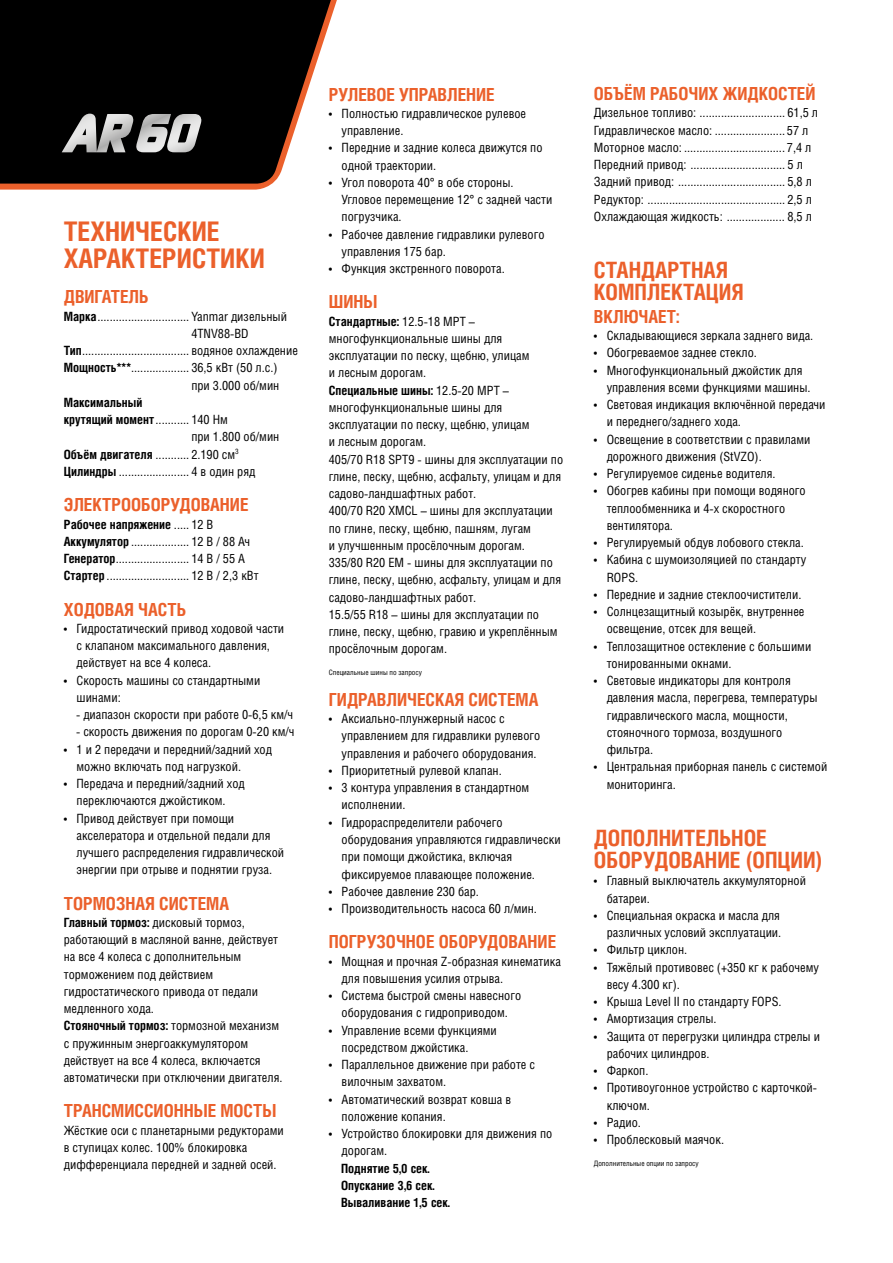
<style>
.page{position:relative;width:893px;height:1263px;background:#fff}
.page>*{position:absolute;margin:0;border:0;box-sizing:border-box;transform-origin:0 0}
.t1{font:700 27px/27px "Helios Cond C";color:#eb602b}
.t2{font:700 22.5px/22.5px "Helios Cond C";color:#eb602b}
.t3{font:700 18px "Helios Cond C";color:#eb602b}
.t4{font:12.75px/17.2px "Helios Cond C";color:#000}
.t5{font:700 12.75px/17.2px "Helios Cond C";color:#000}
.t6{font:7.5px "Helios Cond C";color:#000}
.s1{font-weight:700}
</style>
<div class="page">
<svg style="left:0;top:0;width:337px;height:190px;background:#251e1c"></svg>
<svg style="left:62px;top:114px;width:140px;height:38px;background:#878787"></svg>
<h1 class="t1" style="left:64px;top:218px;width:203px">ТЕХНИЧЕСКИЕ<br>ХАРАКТЕРИСТИКИ</h1>
<h3 class="t3" style="left:64px;top:286px;width:86px">ДВИГАТЕЛЬ</h3>
<p class="t5" style="left:64px;top:307px;width:34px">Марка</p>
<p class="t4" style="left:191px;top:307px;width:97px">Yanmar дизельный<br>4TNV88-BD</p>
<p class="t5" style="left:64px;top:342px;width:19px">Тип</p>
<p class="t4" style="left:191px;top:342px;width:108px">водяное охлаждение</p>
<p class="t5" style="left:64px;top:359px;width:69px">Мощность***</p>
<p class="t4" style="left:191px;top:359px;width:90px">36,5 кВт (50 л.с.) при 3.000 об/мин</p>
<p class="t5" style="left:64px;top:393px;width:92px">Максимальный крутящий момент</p>
<p class="t4" style="left:191px;top:411px;width:90px">140 Нм<br>при 1.800 об/мин</p>
<p class="t5" style="left:64px;top:445px;width:90px">Объём двигателя</p>
<p class="t4" style="left:191px;top:445px;width:49px">2.190 см<sup>3</sup></p>
<p class="t5" style="left:64px;top:462px;width:54px">Цилиндры</p>
<p class="t4" style="left:191px;top:463px;width:66px">4 в один ряд</p>
<h3 class="t3" style="left:64px;top:494px;width:186px">ЭЛЕКТРООБОРУДОВАНИЕ</h3>
<p class="t5" style="left:64px;top:515px;width:109px">Рабочее напряжение</p>
<p class="t4" style="left:191px;top:515px;width:24px">12 В</p>
<p class="t5" style="left:64px;top:532px;width:67px">Аккумулятор</p>
<p class="t4" style="left:191px;top:532px;width:60px">12 В / 88 Ач</p>
<p class="t5" style="left:64px;top:549px;width:53px">Генератор</p>
<p class="t4" style="left:191px;top:550px;width:55px">14 В / 55 А</p>
<p class="t5" style="left:64px;top:567px;width:42px">Стартер</p>
<p class="t4" style="left:191px;top:567px;width:69px">12 В / 2,3 кВт</p>
<h3 class="t3" style="left:64px;top:598px;width:124px">ХОДОВАЯ ЧАСТЬ</h3>
<p class="t4" style="left:77px;top:619px;width:209px;text-indent:-13px">• Гидростатический привод ходовой части с клапаном максимального давления, действует на все 4 колеса.</p>
<p class="t4" style="left:77px;top:671px;width:185px;text-indent:-13px">• Скорость машины со стандартными шинами:</p>
<p class="t4" style="left:76px;top:706px;width:219px">- диапазон скорости при работе 0-6,5 км/ч</p>
<p class="t4" style="left:76px;top:723px;width:220px">- скорость движения по дорогам 0-20 км/ч</p>
<p class="t4" style="left:77px;top:740px;width:197px;text-indent:-13px">• 1 и 2 передачи и передний/задний ход можно включать под нагрузкой.</p>
<p class="t4" style="left:64px;top:775px;width:183px;text-align:center">• Передача и передний/задний ход переключаются джойстиком.</p>
<p class="t4" style="left:77px;top:809px;width:209px;text-indent:-13px">• Привод действует при помощи акселератора и отдельной педали для лучшего распределения гидравлической энергии при отрыве и поднятии груза.</p>
<h3 class="t3" style="left:64px;top:892px;width:167px">ТОРМОЗНАЯ СИСТЕМА</h3>
<p class="t4" style="left:64px;top:913px;width:220px"><span class="s1">Главный тормоз:</span> дисковый тормоз, работающий в масляной ванне, действует на все 4 колеса с дополнительным торможением под действием гидростатического привода от педали медленного хода.<br><span class="s1">Стояночный тормоз:</span> тормозной механизм с пружинным энергоаккумулятором действует на все 4 колеса, включается автоматически при отключении двигателя.</p>
<h3 class="t3" style="left:64px;top:1100px;width:214px">ТРАНСМИССИОННЫЕ МОСТЫ</h3>
<p class="t4" style="left:64px;top:1121px;width:221px">Жёсткие оси с планетарными редукторами в ступицах колес. 100% блокировка дифференциала передней и задней осей.</p>
<h3 class="t3" style="left:329px;top:83px;width:167px">РУЛЕВОЕ УПРАВЛЕНИЕ</h3>
<p class="t4" style="left:342px;top:104px;width:186px;text-indent:-13px">• Полностью гидравлическое рулевое управление.</p>
<p class="t4" style="left:342px;top:139px;width:202px;text-indent:-13px">• Передние и задние колеса движутся по одной траектории.</p>
<p class="t4" style="left:342px;top:173px;width:212px;text-indent:-13px">• Угол поворота 40° в обе стороны.<br>Угловое перемещение 12° с задней части погрузчика.</p>
<p class="t4" style="left:342px;top:225px;width:204px;text-indent:-13px">• Рабочее давление гидравлики рулевого управления 175 бар.</p>
<p class="t4" style="left:329px;top:260px;width:177px">• Функция экстренного поворота.</p>
<h3 class="t3" style="left:329px;top:291px;width:50px">ШИНЫ</h3>
<p class="t4" style="left:329px;top:312px;width:236px"><span class="s1">Стандартные:</span> 12.5-18 МРТ – многофункциональные шины для эксплуатации по песку, щебню, улицам<br>и лесным дорогам.<br><span class="s1">Специальные шины:</span> 12.5-20 МРТ – многофункциональные шины для эксплуатации по песку, щебню, улицам<br>и лесным дорогам.<br>405/70 R18 SPT9 - шины для эксплуатации по глине, песку, щебню, асфальту, улицам и для садово-ландшафтных работ.<br>400/70 R20 XMCL – шины для эксплуатации по глине, песку, щебню, пашням, лугам<br>и улучшенным просёлочным дорогам.<br>335/80 R20 EM - шины для эксплуатации по глине, песку, щебню, асфальту, улицам и для садово-ландшафтных работ.<br>15.5/55 R18 – шины для эксплуатации по глине, песку, щебню, гравию и укреплённым просёлочным дорогам.</p>
<p class="t6" style="left:329px;top:668px;width:95px">Специальные шины по запросу</p>
<h3 class="t3" style="left:329px;top:689px;width:211px">ГИДРАВЛИЧЕСКАЯ СИСТЕМА</h3>
<p class="t4" style="left:342px;top:710px;width:200px;text-indent:-13px">• Аксиально-плунжерный насос с управлением для гидравлики рулевого управления и рабочего оборудования.</p>
<p class="t4" style="left:329px;top:761px;width:174px">• Приоритетный рулевой клапан.</p>
<p class="t4" style="left:342px;top:779px;width:189px;text-indent:-13px">• 3 контура управления в стандартном исполнении.</p>
<p class="t4" style="left:342px;top:813px;width:221px;text-indent:-13px">• Гидрораспределители рабочего оборудования управляются гидравлически при помощи джойстика, включая фиксируемое плавающее положение.</p>
<p class="t4" style="left:329px;top:882px;width:152px">• Рабочее давление 230 бар.</p>
<p class="t4" style="left:329px;top:899px;width:210px">• Производительность насоса 60 л/мин.</p>
<h3 class="t3" style="left:329px;top:931px;width:229px">ПОГРУЗОЧНОЕ ОБОРУДОВАНИЕ</h3>
<p class="t4" style="left:342px;top:952px;width:221px;text-indent:-13px">• Мощная и прочная Z-образная кинематика для повышения усилия отрыва.</p>
<p class="t4" style="left:329px;top:986px;width:194px;text-align:center">• Система быстрой смены навесного оборудования с гидроприводом.</p>
<p class="t4" style="left:342px;top:1021px;width:157px;text-indent:-13px">• Управление всеми функциями посредством джойстика.</p>
<p class="t4" style="left:342px;top:1055px;width:195px;text-indent:-13px">• Параллельное движение при работе с вилочным захватом.</p>
<p class="t4" style="left:342px;top:1090px;width:171px;text-indent:-13px">• Автоматический возврат ковша в положение копания.</p>
<p class="t4" style="left:342px;top:1124px;width:212px;text-indent:-13px">• Устройство блокировки для движения по дорогам.</p>
<p class="t5" style="left:341px;top:1159px;width:110px">Поднятие 5,0 сек.<br>Опускание 3,6 сек.<br>Вываливание 1,5 сек.</p>
<h3 class="t3" style="left:594px;top:83px;width:223px">ОБЪЁМ РАБОЧИХ ЖИДКОСТЕЙ</h3>
<p class="t4" style="left:594px;top:104px;width:226px">Дизельное топливо: ............................ 61,5 л Гидравлическое масло: ....................... 57 л Моторное масло: ................................. 7,4 л Передний привод: ............................... 5 л Задний привод: ................................... 5,8 л Редуктор: ............................................. 2,5 л Охлаждающая жидкость: ................... 8,5 л</p>
<h2 class="t2" style="left:594px;top:258px;width:151px">СТАНДАРТНАЯ<br>КОМПЛЕКТАЦИЯ</h2>
<h3 class="t3" style="left:594px;top:306px;width:87px">ВКЛЮЧАЕТ:</h3>
<p class="t4" style="left:594px;top:327px;width:221px">• Складывающиеся зеркала заднего вида.</p>
<p class="t4" style="left:594px;top:344px;width:165px">• Обогреваемое заднее стекло.</p>
<p class="t4" style="left:607px;top:361px;width:205px;text-indent:-13px">• Многофункциональный джойстик для управления всеми функциями машины.</p>
<p class="t4" style="left:607px;top:396px;width:220px;text-indent:-13px">• Световая индикация включённой передачи и переднего/заднего хода.</p>
<p class="t4" style="left:607px;top:430px;width:205px;text-indent:-13px">• Освещение в соответствии с правилами дорожного движения (StVZO).</p>
<p class="t4" style="left:594px;top:465px;width:183px">• Регулируемое сиденье водителя.</p>
<p class="t4" style="left:607px;top:482px;width:201px;text-indent:-13px">• Обогрев кабины при помощи водяного теплообменника и 4-х скоростного вентилятора.</p>
<p class="t4" style="left:594px;top:534px;width:211px">• Регулируемый обдув лобового стекла.</p>
<p class="t4" style="left:607px;top:551px;width:201px;text-indent:-13px">• Кабина с шумоизоляцией по стандарту<br>ROPS.</p>
<p class="t4" style="left:594px;top:585px;width:209px">• Передние и задние стеклоочистители.</p>
<p class="t4" style="left:607px;top:603px;width:199px;text-indent:-13px">• Солнцезащитный козырёк, внутреннее освещение, отсек для вещей.</p>
<p class="t4" style="left:607px;top:637px;width:206px;text-indent:-13px">• Теплозащитное остекление с большими тонированными окнами.</p>
<p class="t4" style="left:607px;top:672px;width:212px;text-indent:-13px">• Световые индикаторы для контроля давления масла, перегрева, температуры гидравлического масла, мощности, стояночного тормоза, воздушного фильтра.</p>
<p class="t4" style="left:607px;top:758px;width:222px;text-indent:-13px">• Центральная приборная панель с системой мониторинга.</p>
<h2 class="t2" style="left:594px;top:826px;width:230px">ДОПОЛНИТЕЛЬНОЕ<br>ОБОРУДОВАНИЕ (ОПЦИИ)</h2>
<p class="t4" style="left:607px;top:872px;width:201px;text-indent:-13px">• Главный выключатель аккумуляторной батареи.</p>
<p class="t4" style="left:594px;top:906px;width:189px;text-align:right">• Специальная окраска и масла для различных условий эксплуатации.</p>
<p class="t4" style="left:594px;top:941px;width:95px">• Фильтр циклон.</p>
<p class="t4" style="left:607px;top:958px;width:214px;text-indent:-13px">• Тяжёлый противовес (+350 кг к рабочему весу 4.300 кг).</p>
<p class="t4" style="left:594px;top:993px;width:189px">• Крыша Level II по стандарту FOPS.</p>
<p class="t4" style="left:594px;top:1010px;width:124px">• Амортизация стрелы.</p>
<p class="t4" style="left:607px;top:1027px;width:215px;text-indent:-13px">• Защита от перегрузки цилиндра стрелы и рабочих цилиндров.</p>
<p class="t4" style="left:594px;top:1062px;width:56px">• Фаркоп.</p>
<p class="t4" style="left:607px;top:1079px;width:212px;text-indent:-13px">• Противоугонное устройство с карточкой&shy;ключом.</p>
<p class="t4" style="left:594px;top:1113px;width:49px">• Радио.</p>
<p class="t4" style="left:594px;top:1131px;width:132px">• Проблесковый маячок.</p>
<p class="t6" style="left:594px;top:1158px;width:106px">Дополнительные опции по запросу</p>
</div>
